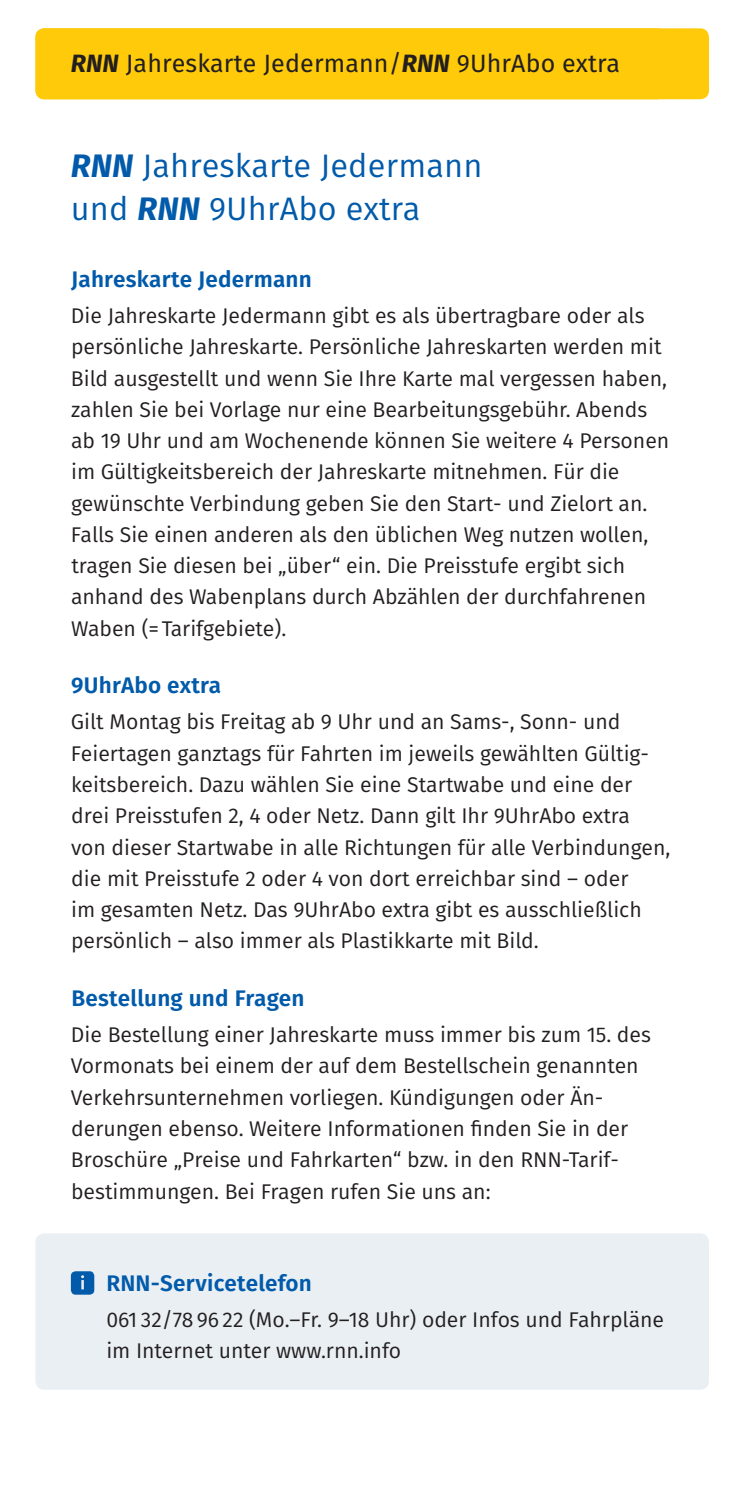
<style>
.page{position:relative;width:739px;height:1489px;background:#fff}
.page>*{position:absolute;margin:0;border:0;box-sizing:border-box;transform-origin:0 0}
.t1{font:32.5px/42.5px "Fira Sans";letter-spacing:.005em;color:#015aaa}
.t2{font:25px "Fira Sans";letter-spacing:.005em;color:#231f20}
.t3{font:600 22.5px "Fira Sans";letter-spacing:.01em;color:#015aaa}
.t4{font:21.25px/31.2px "Fira Sans";color:#231f20}
.s1{font-weight:700;font-style:italic}
</style>
<div class="page">
<div style="left:35px;top:28px;width:674px;height:71px;background:#feca0a;border-radius:9px"></div>
<div style="left:35px;top:1233px;width:674px;height:156px;background:#e9eff3;border-radius:9px"></div>
<svg style="left:71px;top:1271px;width:23px;height:23px"></svg>
<p class="t2" style="left:71px;top:45px;width:157px"><span class="s1">RNN</span>Bus 343/345</p>
<p class="t2" style="left:126px;top:45px;width:496px">Jahreskarte Jedermann/<span class="s1">RNN</span> 9UhrAbo extra</p>
<h1 class="t1" style="left:71px;top:144px;width:413px"><span class="s1">RNN</span> Jahreskarte Jedermann und <span class="s1">RNN</span> 9UhrAbo extra</h1>
<p class="t3" style="left:71px;top:260px;width:242px">Jahreskarte Jedermann</p>
<p class="t4" style="left:71px;top:299px;width:600px">Die Jahreskarte Jedermann gibt es als übertragbare oder als persönliche Jahreskarte. Persönliche Jahreskarten werden mit Bild ausgestellt und wenn Sie Ihre Karte mal vergessen haben, zahlen Sie bei Vorlage nur eine Bearbeitungsgebühr. Abends ab 19 Uhr und am Wochenende können Sie weitere 4 Personen im Gültigkeitsbereich der Jahreskarte mitnehmen. Für die gewünschte Verbindung geben Sie den Start- und Zielort an.<br>Falls Sie einen anderen als den üblichen Weg nutzen wollen, tragen Sie diesen bei „über“ ein. Die Preisstufe ergibt sich anhand des Wabenplans durch Abzählen der durchfahrenen Waben (=Tarifgebiete).</p>
<p class="t3" style="left:71px;top:667px;width:151px">9UhrAbo extra</p>
<p class="t4" style="left:71px;top:706px;width:601px">Gilt Montag bis Freitag ab 9 Uhr und an Sams-, Sonn- und Feiertagen ganztags für Fahrten im jeweils gewählten Gültig&shy;keitsbereich. Dazu wählen Sie eine Startwabe und eine der drei Preisstufen 2, 4 oder Netz. Dann gilt Ihr 9UhrAbo extra<br>von dieser Startwabe in alle Richtungen für alle Verbindungen, die mit Preisstufe 2 oder 4 von dort erreichbar sind – oder<br>im gesamten Netz. Das 9UhrAbo extra gibt es ausschließlich persönlich – also immer als Plastikkarte mit Bild.</p>
<p class="t3" style="left:71px;top:979px;width:235px">Bestellung und Fragen</p>
<p class="t4" style="left:71px;top:1018px;width:581px">Die Bestellung einer Jahreskarte muss immer bis zum 15. des Vormonats bei einem der auf dem Bestellschein genannten Verkehrsunternehmen vorliegen. Kündigungen oder Än&shy;derungen ebenso. Weitere Informationen finden Sie in der Broschüre „Preise und Fahrkarten“ bzw. in den RNN-Tarif&shy;bestimmungen. Bei Fragen rufen Sie uns an:</p>
<p class="t3" style="left:106px;top:1264px;width:207px">RNN-Servicetelefon</p>
<p class="t4" style="left:106px;top:1303px;width:559px">061 32/78 96 22 (Mo.–Fr. 9–18 Uhr) oder Infos und Fahrpläne im Internet unter www.rnn.info</p>
</div>
